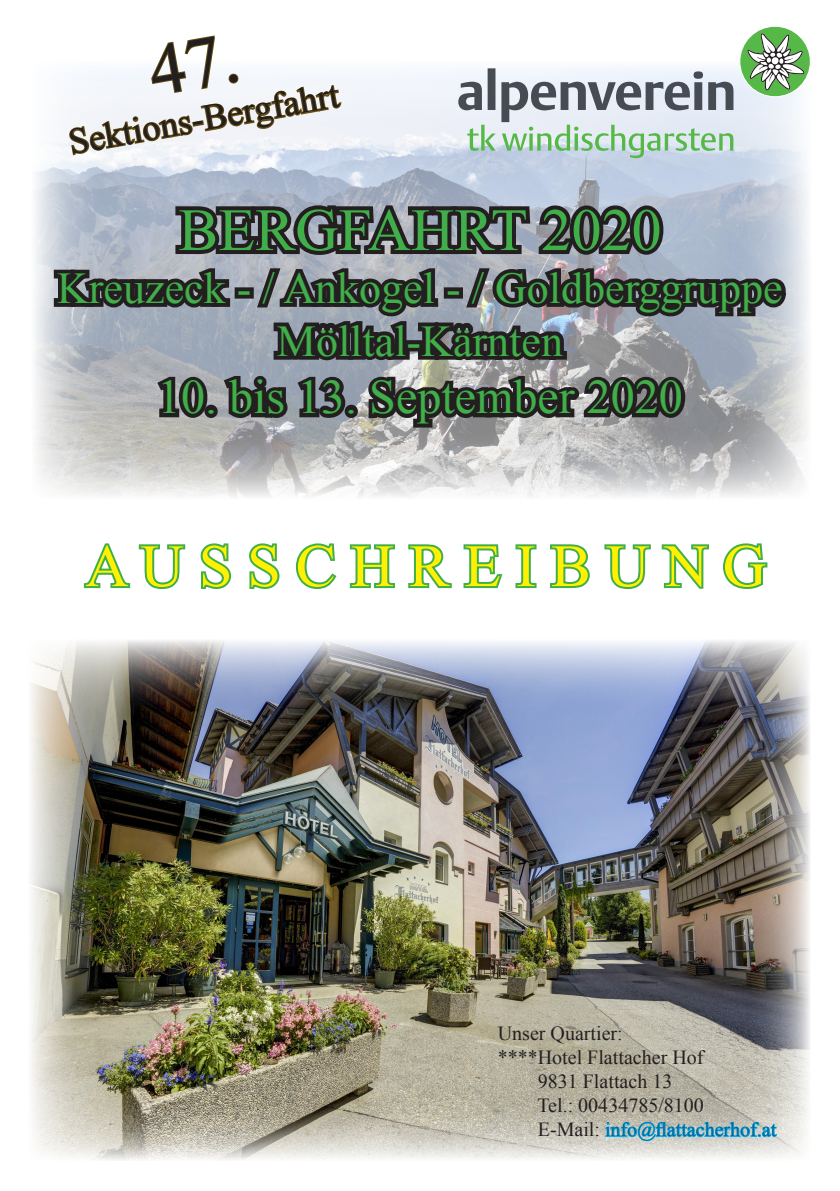
<style>
.page{position:relative;width:840px;height:1191px;background:#fff}
.page>*{position:absolute;margin:0;border:0;box-sizing:border-box;transform-origin:0 0}
.t1{font:60px "Times New Roman";color:#40ae49}
.t2{font:60px "Times New Roman";color:#fff101}
.t3{font:48px "Times New Roman";color:#40ae49}
.t4{font:44px/52.8px "Times New Roman";color:#40ae49;text-align:center}
.t5{font:36px "Times New Roman";color:#231f20}
.t6{font:20px "Times New Roman";color:#231f20}
.t7{font:20px "Times New Roman";color:#00679b}
.s1{color:#231f20}
</style>
<div class="page">
<img style="left:35px;top:67px;width:775px;height:430px">
<img style="left:30px;top:640px;width:780px;height:520px">
<svg style="left:739px;top:26px;width:70px;height:71px"></svg>
<div style="left:738px;top:26px;width:72px;height:71px;border:1px solid #fff;border-radius:50%"></div>
<svg style="left:746px;top:33px;width:58px;height:58px"></svg>
<svg style="left:458px;top:68px;width:275px;height:90px;background:#bbc9c9"></svg>
<svg style="left:50px;top:198px;width:741px;height:235px;background:#7b7e84"></svg>
<svg style="left:83px;top:543px;width:103px;height:46px"></svg>
<svg style="left:200px;top:543px;width:32px;height:46px"></svg>
<svg style="left:249px;top:543px;width:31px;height:46px"></svg>
<svg style="left:295px;top:543px;width:42px;height:46px"></svg>
<svg style="left:349px;top:544px;width:46px;height:45px"></svg>
<svg style="left:408px;top:544px;width:44px;height:45px"></svg>
<svg style="left:463px;top:544px;width:40px;height:45px"></svg>
<svg style="left:515px;top:544px;width:22px;height:45px"></svg>
<svg style="left:550px;top:544px;width:40px;height:45px"></svg>
<svg style="left:604px;top:544px;width:47px;height:45px"></svg>
<svg style="left:661px;top:544px;width:48px;height:45px"></svg>
<svg style="left:723px;top:543px;width:45px;height:46px"></svg>
<svg style="left:604px;top:1121px;width:173px;height:20px;background:#8cc0cc"></svg>
<svg style="left:68px;top:35px;width:274px;height:127px"></svg>
<h3 class="t5" style="left:65px;top:118px;width:275px;rotate:-10deg">Sektions-Bergfahrt</h3>
<h1 class="t1" style="left:178px;top:190px;width:484px">BERGFAHRT 2020</h1>
<h3 class="t4" style="left:57px;top:261px;width:726px">Kreuzeck - / Ankogel - / Goldberggruppe<br>Mölltal-Kärnten</h3>
<h2 class="t3" style="left:157px;top:365px;width:527px">10. bis 13. September 2020</h2>
<h1 class="t2" style="left:85px;top:525px;width:682px">A U S S C H R E I B U N G</h1>
<p class="t6" style="left:497px;top:1020px;width:126px">Unser Quartier:</p>
<p class="t6" style="left:497px;top:1044px;width:207px">****Hotel Flattacher Hof</p>
<p class="t6" style="left:537px;top:1068px;width:136px">9831 Flattach 13</p>
<p class="t6" style="left:537px;top:1092px;width:168px">Tel.: 00434785/8100</p>
<p class="t7" style="left:537px;top:1116px;width:240px"><span class="s1">E-Mail:</span> info@flattacherhof.at</p>
</div>
